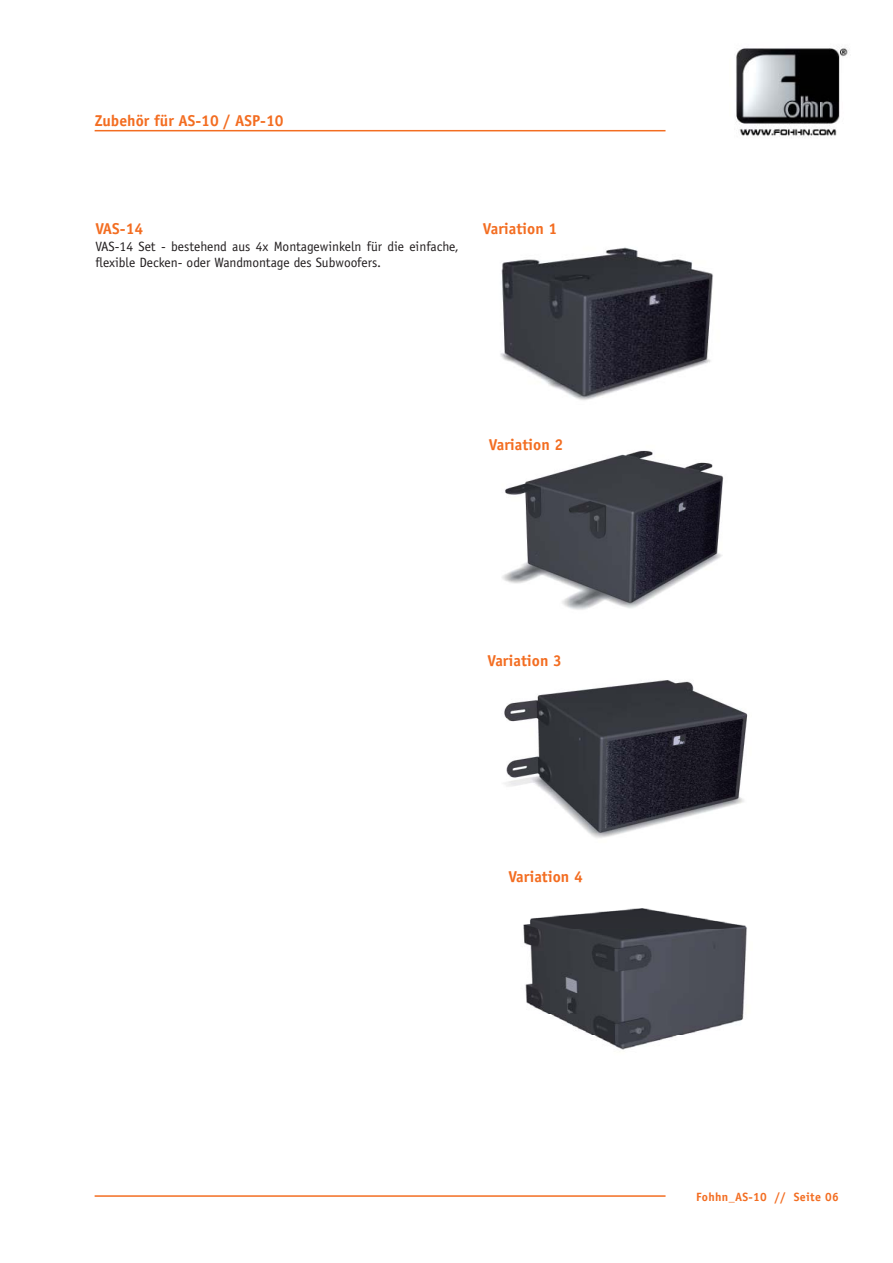
<style>
.page{position:relative;width:893px;height:1263px;background:#fff}
.page>*{position:absolute;margin:0;border:0;box-sizing:border-box;transform-origin:0 0}
.t1{font:700 15.75px "Officina Sans";color:#f36d21}
.t2{font:13.5px/16.2px "Officina Sans";color:#231f20}
.t3{font:700 12px "Officina Sans";letter-spacing:.025em;color:#f36d21}
</style>
<div class="page">
<hr style="left:95px;top:1195px;width:570px;height:2px;background:#f36d21">
<hr style="left:95px;top:130px;width:570px;height:1px;background:#f36d21">
<img style="left:500px;top:247px;width:213px;height:153px">
<img style="left:502px;top:450px;width:222px;height:160px">
<img style="left:504px;top:680px;width:244px;height:158px">
<img style="left:523px;top:908px;width:224px;height:142px">
<img style="left:736px;top:46px;width:113px;height:91px">
<p class="t1" style="left:95px;top:115px;width:190px">Zubehör für AS-10 / ASP-10</p>
<p class="t1" style="left:95px;top:223px;width:49px">VAS-14</p>
<p class="t2" style="left:95px;top:239px;width:365px">VAS-14 Set - bestehend aus 4x Montagewinkeln für die einfache, flexible Decken- oder Wandmontage des Subwoofers.</p>
<p class="t1" style="left:483px;top:223px;width:76px">Variation 1</p>
<p class="t1" style="left:489px;top:439px;width:76px">Variation 2</p>
<p class="t1" style="left:487px;top:655px;width:76px">Variation 3</p>
<p class="t1" style="left:508px;top:871px;width:76px">Variation 4</p>
<p class="t3" style="left:696px;top:1192px;width:144px">Fohhn_AS-10 // Seite 06</p>
</div>
